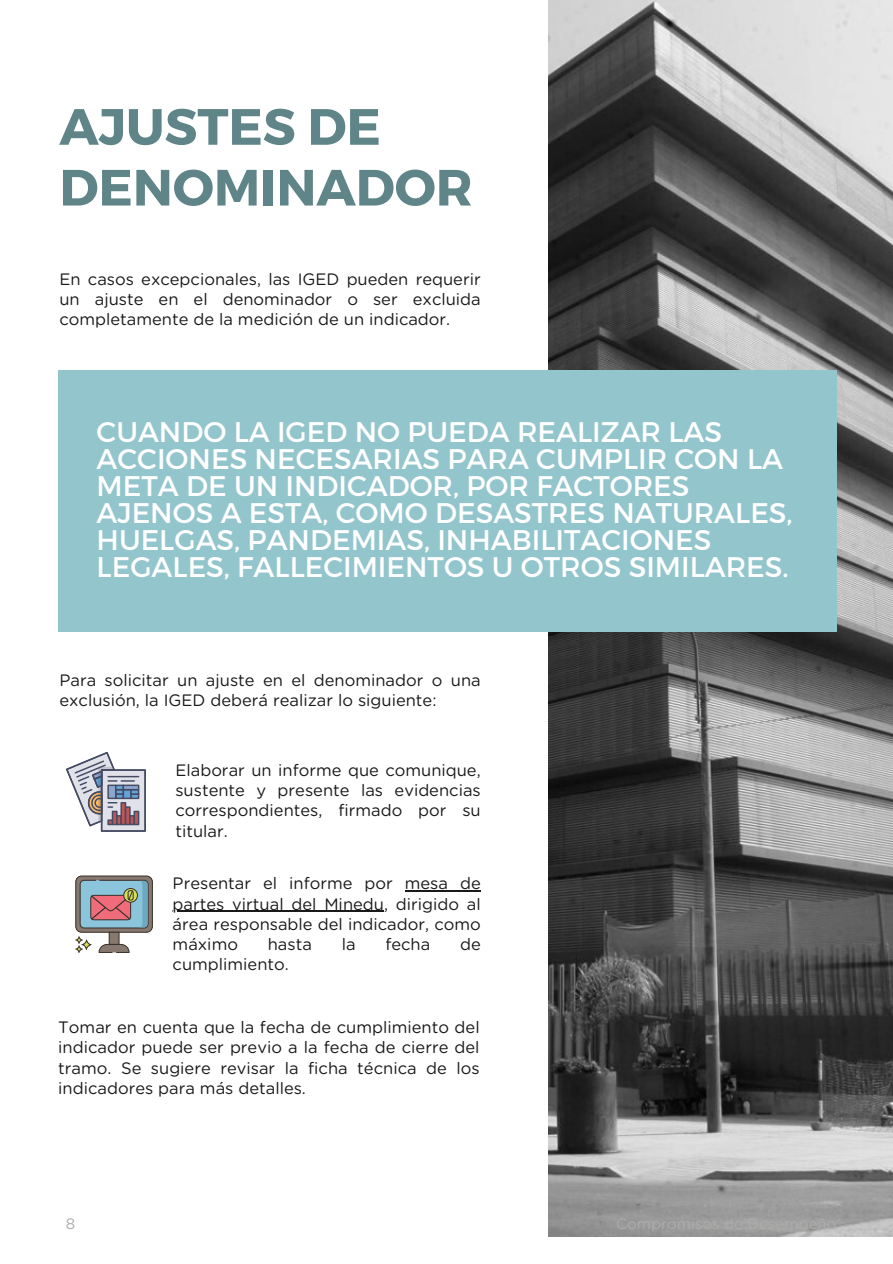
<style>
.page{position:relative;width:893px;height:1264px;background:#fff}
.page>*{position:absolute;margin:0;border:0;box-sizing:border-box;transform-origin:0 0}
.t1{font:700 50.85px/60.8px "Montserrat";color:#608589}
.t2{font:28.35px/27px "Montserrat";color:#fff}
.t3{font:16.5px/20.2px "Gotham Rounded";color:#191919;text-align:justify}
.t4{font:15px "Gotham Rounded";color:#acada9}
</style>
<div class="page">
<img style="left:548px;top:0;width:344px;height:1236px">
<div style="left:58px;top:370px;width:779px;height:261px;background:#93c5cd"></div>
<div style="left:102px;top:770px;width:43px;height:61px;background:#e1e1ea"></div>
<div style="left:101px;top:769px;width:45px;height:62px;border:1px solid #454b63"></div>
<svg style="left:66px;top:752px;width:73px;height:75px"></svg>
<svg style="left:75px;top:875px;width:78px;height:78px"></svg>
<hr style="left:405px;top:890px;width:75px;height:1px;background:#191919">
<hr style="left:173px;top:910px;width:211px;height:1px;background:#191919">
<h1 class="t1" style="left:59px;top:94px;width:414px">AJUSTES DE<br>DENOMINADOR</h1>
<p class="t3" style="left:59px;top:270px;width:423px">En casos excepcionales, las IGED pueden requerir un ajuste en el denominador o ser excluida completamente de la medición de un indicador.</p>
<p class="t2" style="left:97px;top:417px;width:697px">CUANDO LA IGED NO PUEDA REALIZAR LAS ACCIONES NECESARIAS PARA CUMPLIR CON LA META DE UN INDICADOR, POR FACTORES AJENOS A ESTA, COMO DESASTRES NATURALES, HUELGAS, PANDEMIAS, INHABILITACIONES LEGALES, FALLECIMIENTOS U OTROS SIMILARES.</p>
<p class="t3" style="left:59px;top:671px;width:423px">Para solicitar un ajuste en el denominador o una exclusión, la IGED deberá realizar lo siguiente:</p>
<p class="t3" style="left:175px;top:760px;width:307px">Elaborar un informe que comunique, sustente y presente las evidencias correspondientes, firmado por su titular.</p>
<p class="t3" style="left:173px;top:874px;width:309px">Presentar el informe por mesa de partes virtual del Minedu, dirigido al área responsable del indicador, como máximo</p>
<p class="t3" style="left:268px;top:935px;width:46px">hasta</p>
<p class="t3" style="left:341px;top:935px;width:15px">la</p>
<p class="t3" style="left:385px;top:935px;width:46px">fecha</p>
<p class="t3" style="left:460px;top:935px;width:22px">de</p>
<p class="t3" style="left:173px;top:955px;width:118px">cumplimiento.</p>
<p class="t3" style="left:58px;top:1017px;width:423px">Tomar en cuenta que la fecha de cumplimiento del indicador puede ser previo a la fecha de cierre del tramo. Se sugiere revisar la ficha técnica de los indicadores para más detalles.</p>
<p class="t4" style="left:66px;top:1217px;width:11px">8</p>
</div>
